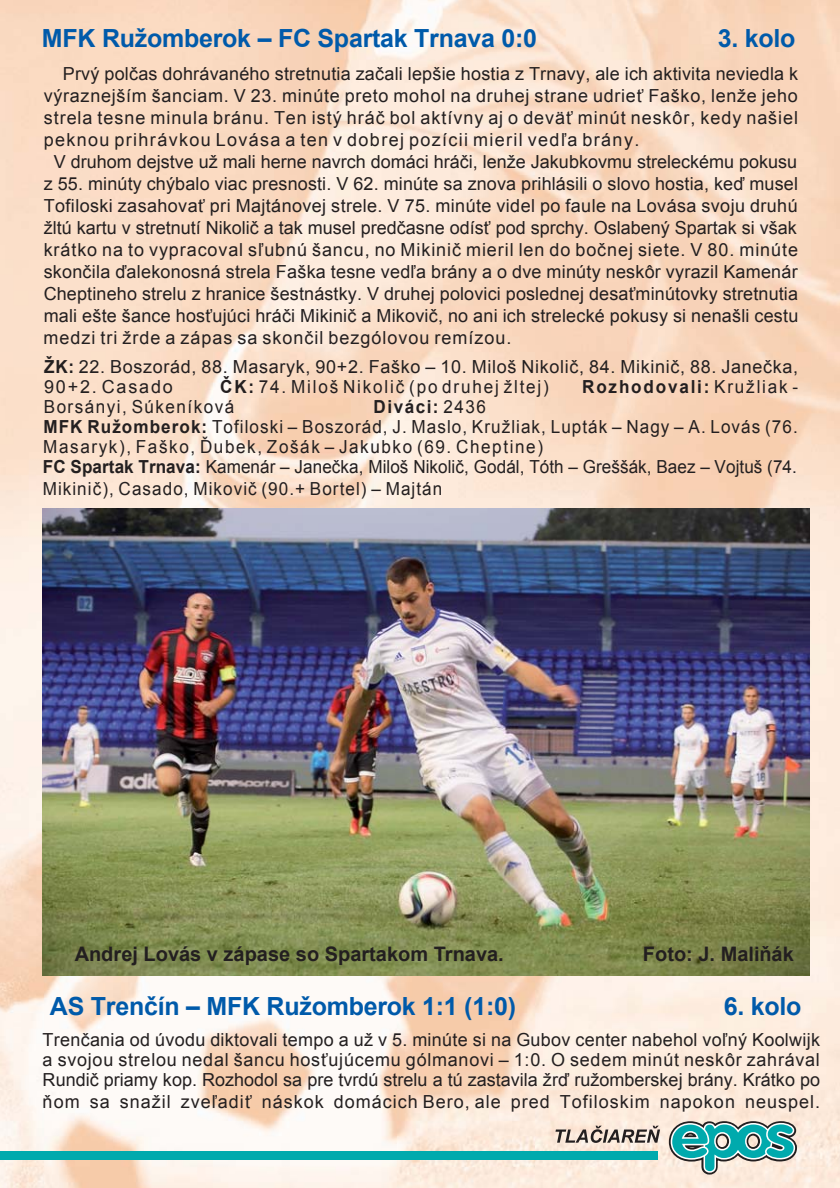
<style>
.page{position:relative;width:840px;height:1188px;background:#fff}
.page>*{position:absolute;margin:0;border:0;box-sizing:border-box;transform-origin:0 0}
.t1{font:700 25px "Arial";letter-spacing:-.01em;color:#005aaa}
.t2{font:700 20px "Arial";color:#231f20}
.t3{font:18px/20px "Arial";letter-spacing:.02em;color:#231f20}
.t4{font:18px/20px "Arial";letter-spacing:.06em;color:#231f20;scale:.95 1}
.t5{font:18px "Arial";letter-spacing:.055em;color:#231f20}
.t6{font:18px "Arial";color:#231f20}
.t7{font:18px "Arial";letter-spacing:.04em;color:#231f20}
.t8{font:18px "Arial";letter-spacing:.05em;color:#231f20}
.t9{font:18px "Arial";letter-spacing:.075em;color:#231f20}
.t10{font:18px "Arial";letter-spacing:.105em;color:#231f20;scale:.95 1}
.t11{font:700 18px "Arial";letter-spacing:.105em;color:#231f20;scale:.95 1}
.t12{font:18px "Arial";letter-spacing:.085em;color:#231f20;scale:.95 1}
.s1{font-weight:700}
.s2{font-weight:400}
</style>
<div class="page">
<img style="left:0;top:0;width:840px;height:1188px">
<svg style="left:666px;top:1119px;width:134px;height:58px;background:#8abdb9"></svg>
<div style="left:0;top:1151px;width:658px;height:8px;background:#00aaad"></div>
<svg style="left:555px;top:1126px;width:105px;height:17px;background:#ada198"></svg>
<img style="left:42px;top:508px;width:768px;height:467px">
<h1 class="t1" style="left:42px;top:24px;width:497px">MFK Ružomberok – FC Spartak Trnava 0:0</h1>
<h1 class="t1" style="left:718px;top:24px;width:79px">3. kolo</h1>
<p class="t3" style="left:63px;top:64px;width:737px">Prvý polčas dohrávaného stretnutia začali lepšie hostia z Trnavy, ale ich aktivita neviedla k</p>
<p class="t7" style="left:44px;top:86px;width:756px">výraznejším šanciam. V 23. minúte preto mohol na druhej strane udrieť Faško, lenže jeho</p>
<p class="t5" style="left:44px;top:108px;width:756px">strela tesne minula bránu. Ten istý hráč bol aktívny aj o deväť minút neskôr, kedy našiel</p>
<p class="t9" style="left:44px;top:130px;width:597px">peknou prihrávkou Lovása a ten v dobrej pozícii mieril vedľa brány.</p>
<p class="t6" style="left:54px;top:152px;width:745px">V druhom dejstve už mali herne navrch domáci hráči, lenže Jakubkovmu streleckému pokusu</p>
<p class="t3" style="left:44px;top:174px;width:756px">z 55. minúty chýbalo viac presnosti. V 62. minúte sa znova prihlásili o slovo hostia, keď musel</p>
<p class="t3" style="left:44px;top:196px;width:755px">Tofiloski zasahovať pri Majtánovej strele. V 75. minúte videl po faule na Lovása svoju druhú</p>
<p class="t6" style="left:44px;top:218px;width:755px">žltú kartu v stretnutí Nikolič a tak musel predčasne odísť pod sprchy. Oslabený Spartak si však</p>
<p class="t8" style="left:44px;top:240px;width:756px">krátko na to vypracoval sľubnú šancu, no Mikinič mieril len do bočnej siete. V 80. minúte</p>
<p class="t3" style="left:44px;top:262px;width:756px">skončila ďalekonosná strela Faška tesne vedľa brány a o dve minúty neskôr vyrazil Kamenár</p>
<p class="t3" style="left:44px;top:284px;width:756px">Cheptineho strelu z hranice šestnástky. V druhej polovici poslednej desaťminútovky stretnutia</p>
<p class="t3" style="left:44px;top:306px;width:756px">mali ešte šance hosťujúci hráči Mikinič a Mikovič, no ani ich strelecké pokusy si nenašli cestu</p>
<p class="t5" style="left:44px;top:328px;width:469px">medzi tri žrde a zápas sa skončil bezgólovou remízou.</p>
<p class="t3" style="left:44px;top:357px;width:756px"><span class="s1">ŽK:</span> 22. Boszorád, 88. Masaryk, 90+2. Faško – 10. Miloš Nikolič, 84. Mikinič, 88. Janečka,<br>90+2. Casado</p>
<p class="t10" style="left:220px;top:377px;width:348px"><span class="s1">ČK:</span> 74. Miloš Nikolič (po druhej žltej)</p>
<p class="t11" style="left:582px;top:377px;width:229px">Rozhodovali: <span class="s2">Kružliak -</span></p>
<p class="t12" style="left:44px;top:397px;width:202px">Borsányi, Súkeníková</p>
<p class="t4" style="left:43px;top:397px;width:796px;text-indent:331px"><span class="s1">Diváci:</span> 2436<br><span class="s1">MFK Ružomberok:</span> Tofiloski – Boszorád, J. Maslo, Kružliak, Lupták – Nagy – A. Lovás (76.<br>Masaryk), Faško, Ďubek, Zošák – Jakubko (69. Cheptine)<br><span class="s1">FC Spartak Trnava:</span> Kamenár – Janečka, Miloš Nikolič, Godál, Tóth – Greššák, Baez – Vojtuš (74.</p>
<p class="t4" style="left:43px;top:479px;width:422px">Mikinič), Casado, Mikovič (90.+ Bortel) – Majtán</p>
<p class="t2" style="left:75px;top:943px;width:431px">Andrej Lovás v zápase so Spartakom Trnava.</p>
<p class="t2" style="left:643px;top:943px;width:152px">Foto: J. Maliňák</p>
<h1 class="t1" style="left:50px;top:992px;width:468px">AS Trenčín – MFK Ružomberok 1:1 (1:0)</h1>
<h1 class="t1" style="left:724px;top:992px;width:79px">6. kolo</h1>
<p class="t3" style="left:43px;top:1029px;width:779px;text-align:justify">Trenčania od úvodu diktovali tempo a už v 5. minúte si na Gubov center nabehol voľný Koolwijk a svojou strelou nedal šancu hosťujúcemu gólmanovi – 1:0. O sedem minút neskôr zahrával Rundič priamy kop. Rozhodol sa pre tvrdú strelu a tú zastavila žrď ružomberskej brány. Krátko po</p>
<p class="t5" style="left:43px;top:1091px;width:779px">ňom sa snažil zveľadiť náskok domácich Bero, ale pred Tofiloskim napokon neuspel.</p>
</div>
